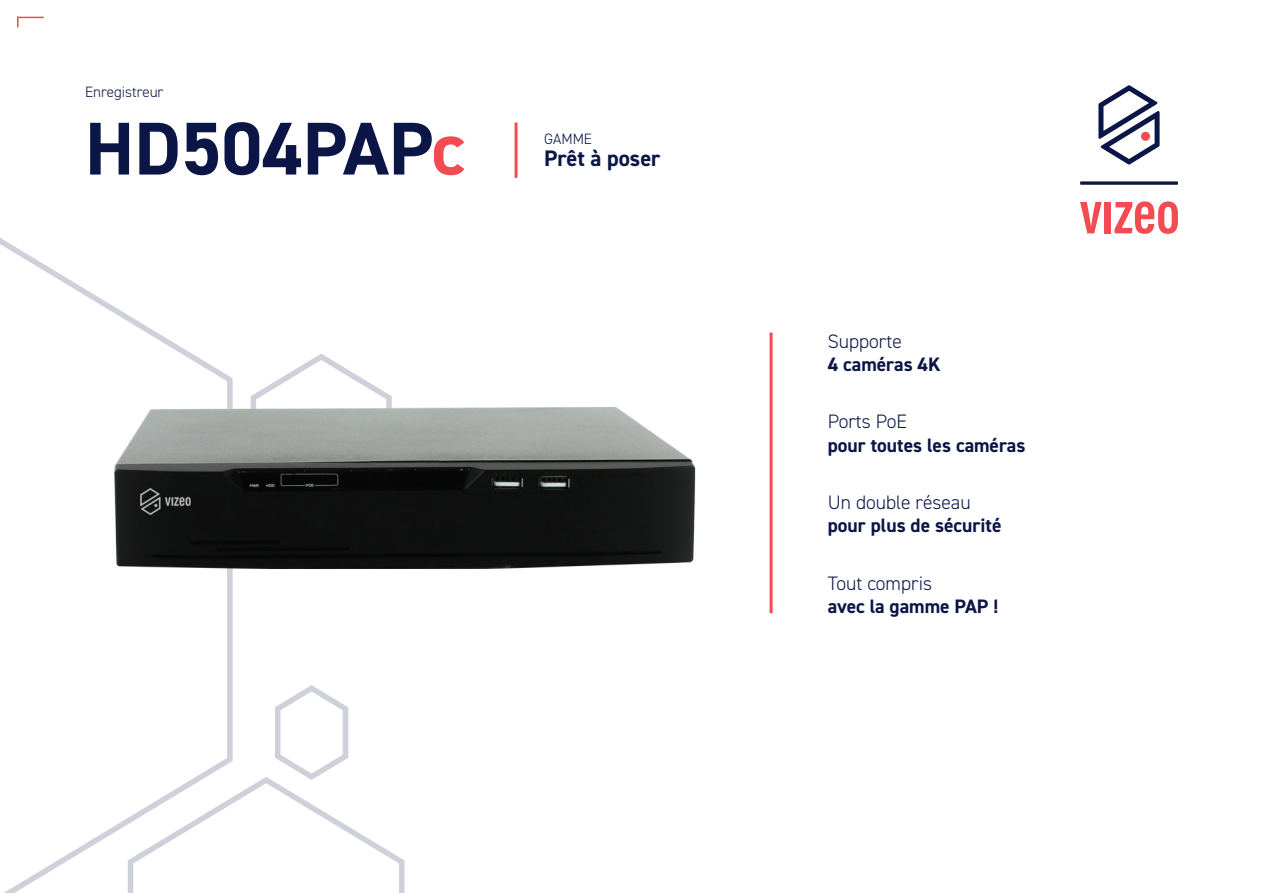
<style>
.page{position:relative;width:1263px;height:893px;background:#fff}
.page>*{position:absolute;margin:0;border:0;box-sizing:border-box;transform-origin:0 0}
.t1{font:700 75px "DIN2014";color:#0b1647}
.t2{font:700 22.5px "DIN2014";color:#0b1647}
.t3{font:700 19.5px "DIN2014";color:#0b1647}
.t4{font:300 19.5px "DIN2014";color:#0b1647}
.t5{font:300 15px "DIN2014";color:#0b1647}
.s1{color:#f24c52}
</style>
<div class="page">
<svg style="left:17px;top:17px;width:27px;height:10px"></svg>
<svg style="left:0;top:238px;width:128px;height:655px"></svg>
<svg style="left:128px;top:712px;width:276px;height:181px"></svg>
<img style="left:86px;top:238px;width:610px;height:474px">
<hr style="left:770px;top:332px;width:3px;height:281px;background:#f24c52">
<hr style="left:514px;top:122px;width:3px;height:56px;background:#f24c52">
<svg style="left:1098px;top:85px;width:61px;height:80px"></svg>
<div style="left:1141px;top:132px;width:9px;height:9px;background:#f24c52;border-radius:50%"></div>
<svg style="left:1080px;top:202px;width:22px;height:31px"></svg>
<div style="left:1105px;top:202px;width:6px;height:31px;background:#f24c52"></div>
<svg style="left:1114px;top:201px;width:64px;height:33px"></svg>
<svg style="left:1080px;top:181px;width:98px;height:4px"></svg>
<p class="t5" style="left:85px;top:82px;width:80px">Enregistreur</p>
<p class="t1" style="left:85px;top:99px;width:381px">HD504PAP<span class="s1">c</span></p>
<p class="t5" style="left:544px;top:130px;width:49px">GAMME</p>
<p class="t2" style="left:544px;top:143px;width:118px">Prêt à poser</p>
<p class="t4" style="left:828px;top:329px;width:76px">Supporte</p>
<p class="t3" style="left:828px;top:351px;width:114px">4 caméras 4K</p>
<p class="t4" style="left:828px;top:410px;width:81px">Ports PoE</p>
<p class="t3" style="left:828px;top:432px;width:199px">pour toutes les caméras</p>
<p class="t4" style="left:828px;top:490px;width:144px">Un double réseau</p>
<p class="t3" style="left:828px;top:513px;width:175px">pour plus de sécurité</p>
<p class="t4" style="left:828px;top:571px;width:106px">Tout compris</p>
<p class="t3" style="left:828px;top:593px;width:172px">avec la gamme PAP !</p>
</div>
